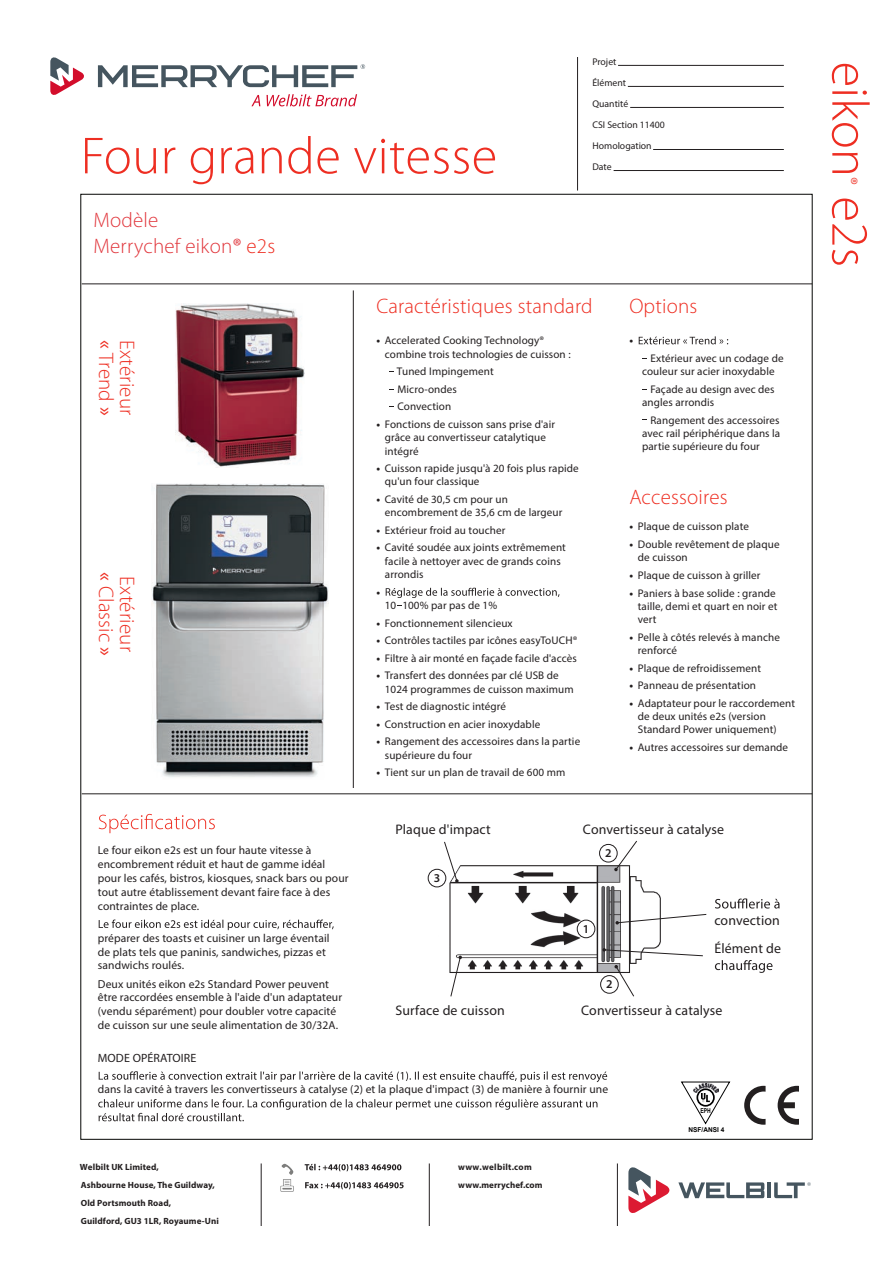
<style>
.page{position:relative;width:893px;height:1263px;background:#fff}
.page>*{position:absolute;margin:0;border:0;box-sizing:border-box;transform-origin:0 0}
.t1{font:300 52.5px "Myriad Pro";letter-spacing:.01em;color:#ee2e22}
.t2{font:300 21px/21px "Myriad Pro";letter-spacing:.01em;color:#ee2e22}
.t3{font:300 21px/25.5px "Myriad Pro";letter-spacing:.01em;color:#e1373d}
.t4{font:300 20.1px "Myriad Pro";color:#ee2e22}
.t5{font:13.8px/28.3px "Myriad Pro";letter-spacing:.01em;color:#231f20}
.t6{font:12px "Myriad Pro";letter-spacing:.01em;color:#231f20}
.t7{font:600 12px "Myriad Pro";color:#231f20}
.t8{font:11.55px/13.8px "Myriad Pro";letter-spacing:.01em;color:#231f20}
.t9{font:11.1px/13.4px "Myriad Pro";letter-spacing:.01em;color:#231f20}
.t10{font:700 11.1px "Myriad Pro";color:#231f20}
.t11{font:9.75px/21px "Myriad Pro";color:#231f20}
.t12{font:700 9px/18px "Myriad Pro";letter-spacing:.01em;color:#231f20}
.t13{font:700 9px/18px "Myriad Pro";letter-spacing:.03em;color:#231f20}
.t14{font:700 6.75px "Arial";color:#000001}
.t15{font:700 6.75px "Arial";color:#000001;scale:.75 1}
.s1{font-weight:400}
.s2{color:#ee2e22}
.s3{font-weight:700}
</style>
<div class="page">
<hr style="left:261px;top:1163px;width:1px;height:63px;background:#231f20">
<hr style="left:429px;top:1163px;width:1px;height:63px;background:#231f20">
<svg style="left:305px;top:1164px;width:96px;height:7px"></svg>
<svg style="left:305px;top:1182px;width:99px;height:7px"></svg>
<hr style="left:82px;top:793px;width:730px;height:1px;background:#231f20">
<hr style="left:82px;top:283px;width:730px;height:1px;background:#231f20">
<hr style="left:353px;top:290px;width:1px;height:498px;background:#231f20">
<img style="left:427px;top:843px;width:234px;height:149px">
<svg style="left:715px;top:898px;width:65px;height:10px"></svg>
<svg style="left:715px;top:960px;width:57px;height:13px"></svg>
<svg style="left:450px;top:956px;width:12px;height:41px"></svg>
<svg style="left:443px;top:841px;width:16px;height:42px"></svg>
<svg style="left:614px;top:965px;width:21px;height:32px"></svg>
<svg style="left:602px;top:948px;width:101px;height:9px"></svg>
<svg style="left:615px;top:913px;width:92px;height:11px"></svg>
<svg style="left:614px;top:840px;width:24px;height:31px"></svg>
<div style="left:577px;top:920px;width:18px;height:18px;border:1px solid #231f20;border-radius:50%"></div>
<div style="left:599px;top:844px;width:19px;height:18px;border:1px solid #231f20;border-radius:50%"></div>
<div style="left:428px;top:869px;width:18px;height:18px;border:1px solid #231f20;border-radius:50%"></div>
<div style="left:600px;top:975px;width:19px;height:19px;border:1px solid #231f20;border-radius:50%"></div>
<svg style="left:744px;top:1086px;width:22px;height:39px"></svg>
<svg style="left:778px;top:1086px;width:21px;height:39px"></svg>
<svg style="left:681px;top:1081px;width:49px;height:44px"></svg>
<hr style="left:577px;top:57px;width:1px;height:134px;background:#231f20">
<hr style="left:618px;top:65px;width:166px;height:1px;background:#231f20">
<hr style="left:628px;top:86px;width:156px;height:1px;background:#231f20">
<hr style="left:630px;top:107px;width:154px;height:1px;background:#231f20">
<hr style="left:653px;top:149px;width:131px;height:1px;background:#231f20">
<hr style="left:614px;top:170px;width:170px;height:1px;background:#231f20">
<img style="left:281px;top:1163px;width:13px;height:28px">
<svg style="left:99px;top:814px;width:116px;height:19px"></svg>
<svg style="left:99px;top:919px;width:235px;height:11px"></svg>
<svg style="left:386px;top:588px;width:174px;height:10px"></svg>
<svg style="left:99px;top:1071px;width:508px;height:11px"></svg>
<svg style="left:98px;top:1099px;width:499px;height:22px"></svg>
<svg style="left:639px;top:336px;width:89px;height:8px"></svg>
<img style="left:152px;top:484px;width:177px;height:293px">
<img style="left:176px;top:303px;width:129px;height:164px">
<svg style="left:50px;top:57px;width:34px;height:38px"></svg>
<svg style="left:98px;top:64px;width:267px;height:23px"></svg>
<svg style="left:251px;top:95px;width:9px;height:11px"></svg>
<svg style="left:267px;top:94px;width:90px;height:12px"></svg>
<hr style="left:767px;top:1182px;width:4px;height:16px;background:#45555f">
<svg style="left:774px;top:1182px;width:37px;height:16px"></svg>
<svg style="left:678px;top:1182px;width:86px;height:16px"></svg>
<svg style="left:628px;top:1167px;width:42px;height:46px"></svg>
<hr style="left:617px;top:1163px;width:1px;height:63px;background:#231f20">
<h1 class="t1" style="left:81px;top:127px;width:418px">Four grande vitesse</h1>
<h2 class="t3" style="left:94px;top:208px;width:183px">Modèle<br>Merrychef eikon<span class="s1">®</span> <span class="s2">e2s</span></h2>
<p class="t11" style="left:592px;top:51px;width:74px">Projet<br>Élément<br>Quantité<br>CSI Section 11400<br>Homologation<br>Date</p>
<h2 class="t2" style="left:137px;top:340px;width:78px;rotate:90deg">Extérieur <span class="s1">«</span> Trend <span class="s1">»</span></h2>
<h2 class="t2" style="left:137px;top:572px;width:86px;rotate:90deg">Extérieur <span class="s1">«</span> Classic <span class="s1">»</span></h2>
<p class="t8" style="left:98px;top:843px;width:252px">Le four eikon e2s est un four haute vitesse à encombrement réduit et haut de gamme idéal pour les cafés, bistros, kiosques, snack bars ou pour tout autre établissement devant faire face à des contraintes de place.</p>
<p class="t8" style="left:98px;top:931px;width:233px">préparer des toasts et cuisiner un large éventail de plats tels que paninis, sandwiches, pizzas et sandwichs roulés.</p>
<p class="t8" style="left:98px;top:976px;width:246px">Deux unités eikon e2s Standard Power peuvent être raccordées ensemble à l'aide d'un adaptateur (vendu séparément) pour doubler votre capacité de cuisson sur une seule alimentation de 30/32A.</p>
<h2 class="t2" style="left:376px;top:296px;width:218px">Caractéristiques standard</h2>
<p class="t9" style="left:385px;top:334px;width:187px;text-indent:-9px"><span class="s3">•</span> Accelerated Cooking Technology® combine trois technologies de cuisson :</p>
<p class="t9" style="left:397px;top:362px;width:98px;line-height:17.5px">Tuned Impingement<br>Micro-ondes<br>Convection</p>
<p class="t9" style="left:385px;top:417px;width:172px;text-indent:-9px"><span class="s3">•</span> Fonctions de cuisson sans prise d'air grâce au convertisseur catalytique intégré</p>
<p class="t9" style="left:385px;top:461px;width:195px;text-indent:-9px"><span class="s3">•</span> Cuisson rapide jusqu'à 20 fois plus rapide qu'un four classique</p>
<p class="t9" style="left:385px;top:492px;width:179px;text-indent:-9px"><span class="s3">•</span> Cavité de 30,5 cm pour un encombrement de 35,6 cm de largeur</p>
<p class="t9" style="left:376px;top:523px;width:131px"><span class="s3">•</span> Extérieur froid au toucher</p>
<p class="t9" style="left:385px;top:541px;width:183px;text-indent:-9px"><span class="s3">•</span> Cavité soudée aux joints extrêmement facile à nettoyer avec de grands coins arrondis</p>
<p class="t10" style="left:376px;top:585px;width:5px">•</p>
<p class="t9" style="left:385px;top:598px;width:114px">10 100% par pas de 1%</p>
<p class="t9" style="left:376px;top:616px;width:138px"><span class="s3">•</span> Fonctionnement silencieux</p>
<p class="t9" style="left:376px;top:634px;width:202px"><span class="s3">•</span> Contrôles tactiles par icônes easyToUCH®</p>
<p class="t9" style="left:376px;top:651px;width:202px"><span class="s3">•</span> Filtre à air monté en façade facile d'accès</p>
<p class="t9" style="left:385px;top:669px;width:190px;text-indent:-9px"><span class="s3">•</span> Transfert des données par clé USB de<br>1024 programmes de cuisson maximum</p>
<p class="t9" style="left:376px;top:700px;width:131px"><span class="s3">•</span> Test de diagnostic intégré</p>
<p class="t9" style="left:376px;top:717px;width:165px"><span class="s3">•</span> Construction en acier inoxydable</p>
<p class="t9" style="left:385px;top:735px;width:197px;text-indent:-9px"><span class="s3">•</span> Rangement des accessoires dans la partie supérieure du four</p>
<p class="t9" style="left:376px;top:766px;width:191px"><span class="s3">•</span> Tient sur un plan de travail de 600 mm</p>
<h2 class="t2" style="left:629px;top:296px;width:70px">Options</h2>
<p class="t10" style="left:629px;top:333px;width:5px">•</p>
<p class="t9" style="left:642px;top:351px;width:143px;text-indent:8px">Extérieur avec un codage de couleur sur acier inoxydable</p>
<p class="t9" style="left:642px;top:382px;width:134px;text-indent:8px">Façade au design avec des angles arrondis</p>
<p class="t9" style="left:642px;top:413px;width:140px;text-align:justify;text-indent:8px">Rangement des accessoires avec rail périphérique dans la partie supérieure du four</p>
<h2 class="t2" style="left:629px;top:487px;width:100px">Accessoires</h2>
<p class="t9" style="left:629px;top:520px;width:121px"><span class="s3">•</span> Plaque de cuisson plate</p>
<p class="t9" style="left:638px;top:537px;width:143px;text-indent:-9px"><span class="s3">•</span> Double revêtement de plaque de cuisson</p>
<p class="t9" style="left:629px;top:568px;width:133px"><span class="s3">•</span> Plaque de cuisson à griller</p>
<p class="t9" style="left:638px;top:586px;width:141px;text-indent:-9px"><span class="s3">•</span> Paniers à base solide : grande taille, demi et quart en noir et vert</p>
<p class="t9" style="left:638px;top:630px;width:144px;text-indent:-9px"><span class="s3">•</span> Pelle à côtés relevés à manche renforcé</p>
<p class="t9" style="left:629px;top:661px;width:133px"><span class="s3">•</span> Plaque de refroidissement</p>
<p class="t9" style="left:629px;top:679px;width:128px"><span class="s3">•</span> Panneau de présentation</p>
<p class="t9" style="left:638px;top:696px;width:159px;text-indent:-8px"><span class="s3">•</span> Adaptateur pour le raccordement de deux unités e2s (version<br>Standard Power uniquement)</p>
<p class="t9" style="left:629px;top:740px;width:160px"><span class="s3">•</span> Autres accessoires sur demande</p>
<p class="t5" style="left:395px;top:814px;width:97px">Plaque d'impact</p>
<p class="t7" style="left:434px;top:870px;width:8px">3</p>
<p class="t5" style="left:583px;top:814px;width:143px">Convertisseur à catalyse</p>
<p class="t7" style="left:605px;top:845px;width:8px">2</p>
<p class="t7" style="left:583px;top:921px;width:8px">1</p>
<p class="t7" style="left:606px;top:976px;width:8px">2</p>
<p class="t5" style="left:714px;top:906px;width:68px">convection<br>Élément de</p>
<p class="t5" style="left:395px;top:996px;width:111px">Surface de cuisson</p>
<p class="t5" style="left:581px;top:996px;width:143px">Convertisseur à catalyse</p>
<p class="t6" style="left:98px;top:1050px;width:100px">MODE OPÉRATOIRE</p>
<p class="t8" style="left:98px;top:1082px;width:512px">dans la cavité à travers les convertisseurs à catalyse (2) et la plaque d'impact (3) de manière à fournir une</p>
<p class="t12" style="left:80px;top:1158px;width:81px">Welbilt UK Limited,</p>
<p class="t13" style="left:458px;top:1158px;width:86px">www.welbilt.com www.merrychef.com</p>
<p class="t12" style="left:81px;top:1176px;width:140px">Ashbourne House, The Guildway,<br>Old Portsmouth Road,<br>Guildford, GU3 1LR, Royaume-Uni</p>
<p class="t15" style="left:700px;top:1106px;width:15px">EPH</p>
<p class="t14" style="left:689px;top:1125px;width:37px">NSF/ANSI 4</p>
<h1 class="t1" style="left:879px;top:62px;width:207px;rotate:90deg">eikon e2s</h1>
<h3 class="t4" style="left:862px;top:177px;width:9px;rotate:90deg">®</h3>
</div>
